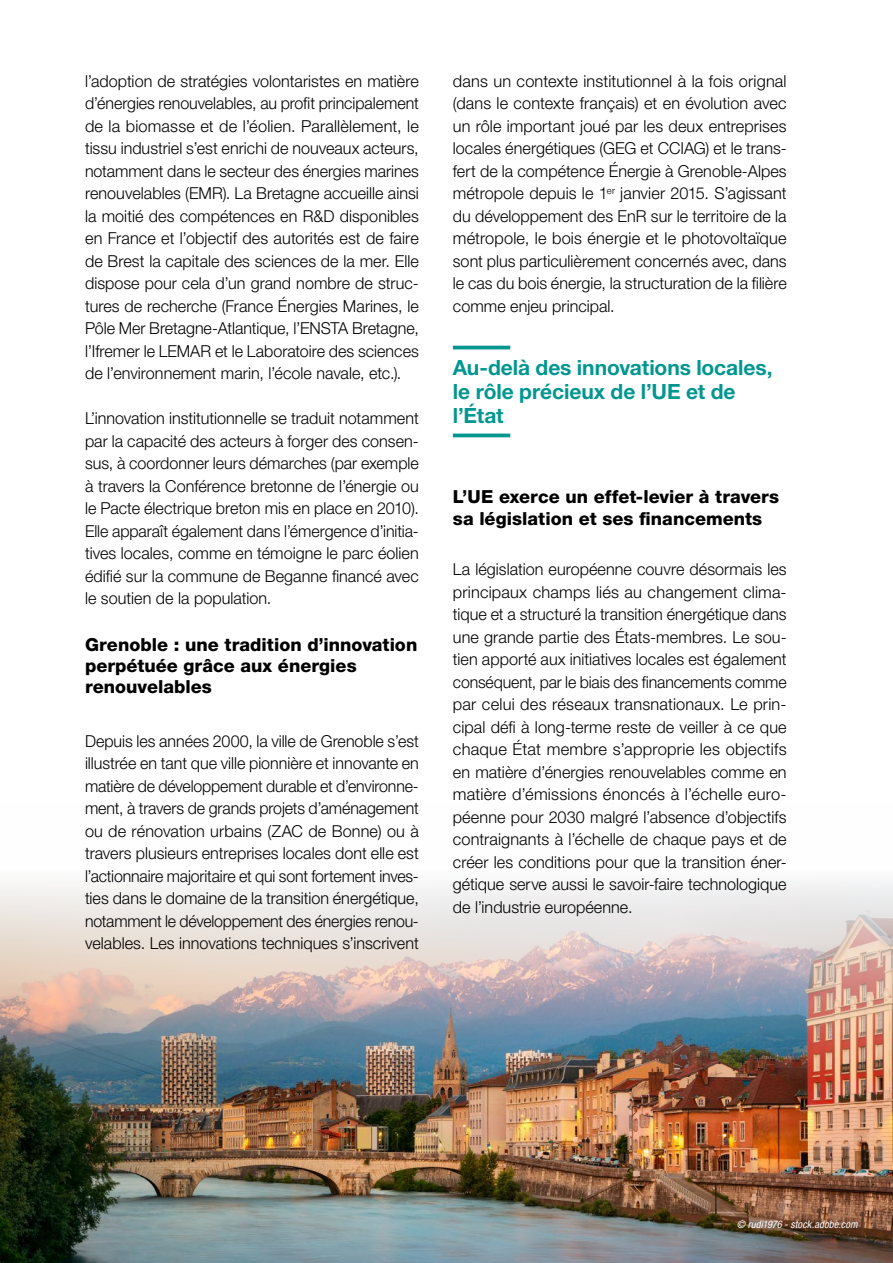
<style>
.page{position:relative;width:893px;height:1263px;background:#fff}
.page>*{position:absolute;margin:0;border:0;box-sizing:border-box;transform-origin:0 0}
.t1{font:700 21px/24px "Helvetica Neue LT Pro";letter-spacing:-.005em;color:#009790}
.t2{font:800 18px/21px "Helvetica Neue LT Pro";color:#000}
.t3{font:300 16.5px/22.5px "Helvetica Neue LT Pro";color:#000;text-align:justify}
.t4{font:italic condensed 10.5px "Helvetica Neue LT Pro";letter-spacing:.01em;color:#fff}
</style>
<div class="page">
<img style="left:0;top:881px;width:893px;height:382px">
<hr style="left:453px;top:346px;width:57px;height:3px;background:#009790">
<hr style="left:453px;top:434px;width:57px;height:3px;background:#009790">
<p class="t3" style="left:85px;top:69px;width:335px">l’adoption de stratégies volontaristes en matière d’énergies renouvelables, au profit principalement de la biomasse et de l’éolien. Parallèlement, le tissu industriel s’est enrichi de nouveaux acteurs, notamment dans le secteur des énergies marines renouvelables (EMR). La Bretagne accueille ainsi la moitié des compétences en R&amp;D disponibles en France et l’objectif des autorités est de faire de Brest la capitale des sciences de la mer. Elle dispose pour cela d’un grand nombre de struc&shy;tures de recherche (France Énergies Marines, le Pôle Mer Bretagne-Atlantique, l’ENSTA Bretagne, l’Ifremer le LEMAR et le Laboratoire des sciences de l’environnement marin, l’école navale, etc.).</p>
<p class="t3" style="left:85px;top:407px;width:335px">L’innovation institutionnelle se traduit notamment par la capacité des acteurs à forger des consen&shy;sus, à coordonner leurs démarches (par exemple à travers la Conférence bretonne de l’énergie ou le Pacte électrique breton mis en place en 2010).<br>Elle apparaît également dans l’émergence d’initia&shy;tives locales, comme en témoigne le parc éolien édifié sur la commune de Beganne financé avec le soutien de la population.</p>
<p class="t2" style="left:85px;top:634px;width:334px">Grenoble : une tradition d’innovation perpétuée grâce aux énergies renouvelables</p>
<p class="t3" style="left:85px;top:729px;width:335px">Depuis les années 2000, la ville de Grenoble s’est illustrée en tant que ville pionnière et innovante en matière de développement durable et d’environne&shy;ment, à travers de grands projets d’aménagement ou de rénovation urbains (ZAC de Bonne) ou à travers plusieurs entreprises locales dont elle est l’actionnaire majoritaire et qui sont fortement inves&shy;ties dans le domaine de la transition énergétique, notamment le développement des énergies renou&shy;velables. Les innovations techniques s’inscrivent</p>
<p class="t3" style="left:453px;top:69px;width:335px">dans un contexte institutionnel à la fois orignal (dans le contexte français) et en évolution avec un rôle important joué par les deux entreprises locales énergétiques (GEG et CCIAG) et le trans&shy;fert de la compétence Énergie à Grenoble-Alpes métropole depuis le 1<sup>er</sup> janvier 2015. S’agissant du développement des EnR sur le territoire de la métropole, le bois énergie et le photovoltaïque sont plus particulièrement concernés avec, dans le cas du bois énergie, la structuration de la filière comme enjeu principal.</p>
<p class="t1" style="left:453px;top:355px;width:321px">Au-delà des innovations locales, le rôle précieux de l’UE et de l’État</p>
<p class="t2" style="left:453px;top:486px;width:328px">L’UE exerce un effet-levier à travers sa législation et ses financements</p>
<p class="t3" style="left:453px;top:557px;width:335px">La législation européenne couvre désormais les principaux champs liés au changement clima&shy;tique et a structuré la transition énergétique dans une grande partie des États-membres. Le sou&shy;tien apporté aux initiatives locales est également conséquent, par le biais des financements comme par celui des réseaux transnationaux. Le prin&shy;cipal défi à long-terme reste de veiller à ce que chaque État membre s’approprie les objectifs en matière d’énergies renouvelables comme en matière d’émissions énoncés à l’échelle euro&shy;péenne pour 2030 malgré l’absence d’objectifs contraignants à l’échelle de chaque pays et de créer les conditions pour que la transition éner&shy;gétique serve aussi le savoir-faire technologique de l’industrie européenne.</p>
<p class="t4" style="left:737px;top:1218px;width:123px">© rudi1976 - stock.adobe.com</p>
</div>
